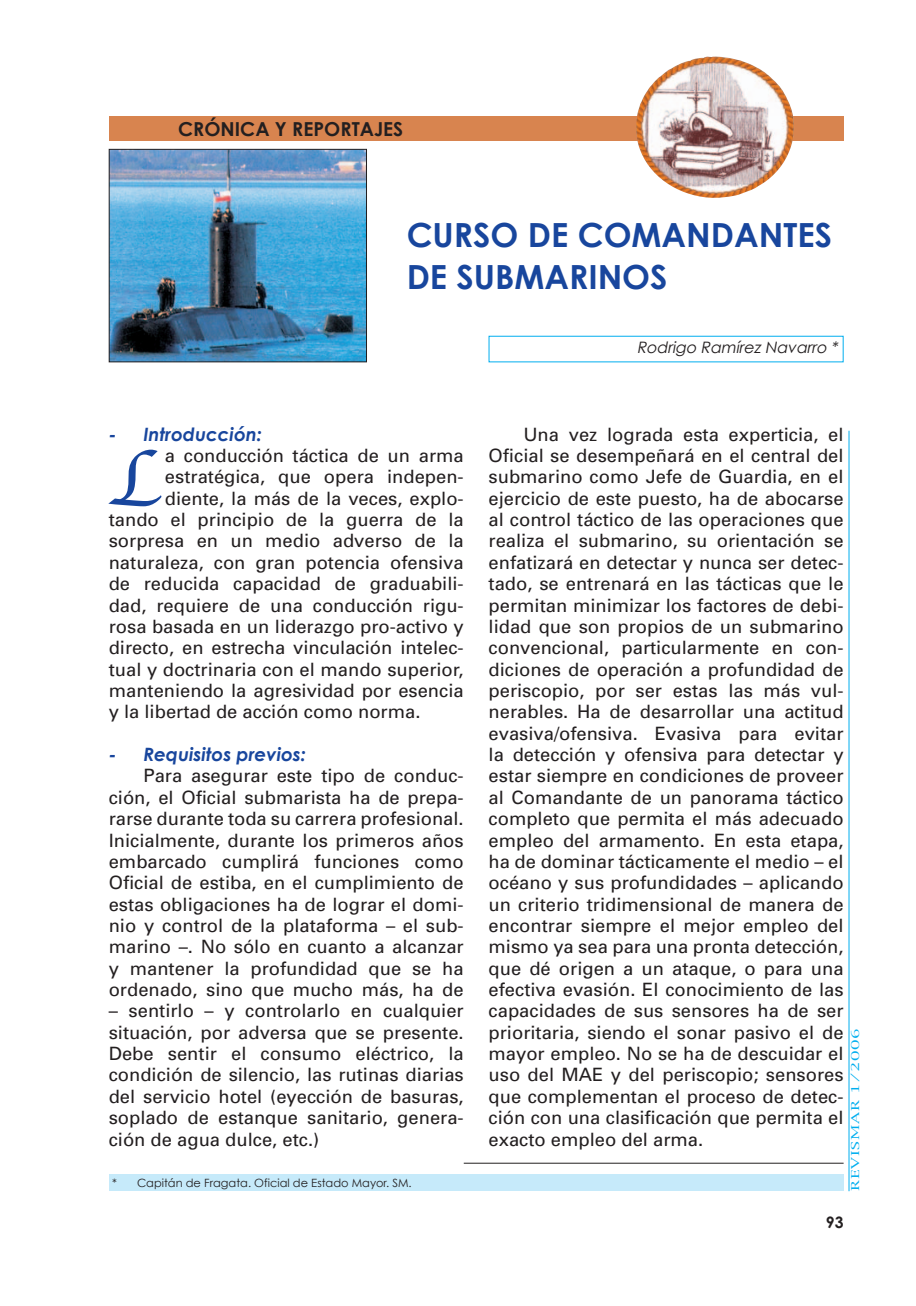
<style>
.page{position:relative;width:916px;height:1306px;background:#fff}
.page>*{position:absolute;margin:0;border:0;box-sizing:border-box;transform-origin:0 0}
.t1{font:81.38px "Apple Chancery";color:#18469d}
.t2{font:700 33.25px/42px "Century Gothic";color:#18469d}
.t3{font:700 19.25px "Century Gothic";color:#231f20}
.t4{font:18.38px/21.3px "Univers";color:#231f20;text-align:justify}
.t5{font:italic 700 18.38px "Century Gothic";color:#18469d}
.t6{font:italic 15.75px "Century Gothic";color:#231f20}
.t7{font:700 15.75px "Century Gothic";color:#231f20}
.t8{font:11.38px "Century Gothic";color:#231f20}
.t9{font:10.5px "New York";letter-spacing:.05em;color:#00aeef;scale:1.5 1}
</style>
<div class="page">
<hr style="left:848px;top:431px;width:1px;height:760px;background:#00aeef">
<div style="left:109px;top:116px;width:734px;height:24px;background:#d8844f"></div>
<img style="left:633px;top:56px;width:162px;height:142px">
<img style="left:111px;top:151px;width:254px;height:209px">
<div style="left:109px;top:149px;width:258px;height:213px;border:1px solid #231f20"></div>
<div style="left:109px;top:1174px;width:734px;height:17px;background:#c6eafa"></div>
<hr style="left:463px;top:1162px;width:380px;height:1px;background:#231f20">
<p class="t3" style="left:178px;top:117px;width:226px">CRÓNICA Y REPORTAJES</p>
<h2 class="t2" style="left:406px;top:213px;width:426px">CURSO DE COMANDANTES<br>DE SUBMARINOS</h2>
<p class="t6" style="left:636px;top:338px;width:206px">Rodrigo Ramírez Navarro *</p>
<p class="t5" style="left:109px;top:422px;width:155px">- Introducción:</p>
<h1 class="t1" style="left:109px;top:413px;width:54px">L</h1>
<p class="t4" style="left:165px;top:445px;width:300px">a conducción táctica de un arma</p>
<p class="t4" style="left:165px;top:466px;width:300px">estratégica, que opera indepen-</p>
<p class="t4" style="left:165px;top:487px;width:300px">diente, la más de la veces, explo-</p>
<p class="t4" style="left:109px;top:509px;width:356px">tando el principio de la guerra de la</p>
<p class="t4" style="left:109px;top:530px;width:356px">sorpresa en un medio adverso de la</p>
<p class="t4" style="left:109px;top:552px;width:356px">naturaleza, con gran potencia ofensiva</p>
<p class="t4" style="left:109px;top:573px;width:356px">de reducida capacidad de graduabili-</p>
<p class="t4" style="left:109px;top:594px;width:356px">dad, requiere de una conducción rigu-</p>
<p class="t4" style="left:109px;top:616px;width:356px">rosa basada en un liderazgo pro-activo y</p>
<p class="t4" style="left:109px;top:637px;width:356px">directo, en estrecha vinculación intelec-</p>
<p class="t4" style="left:109px;top:658px;width:356px">tual y doctrinaria con el mando superior,</p>
<p class="t4" style="left:109px;top:680px;width:356px">manteniendo la agresividad por esencia</p>
<p class="t4" style="left:109px;top:701px;width:313px">y la libertad de acción como norma.</p>
<p class="t5" style="left:109px;top:742px;width:199px">- Requisitos previos:</p>
<p class="t4" style="left:109px;top:765px;width:356px;text-indent:35px">Para asegurar este tipo de conduc&shy;ción, el Oficial submarista ha de prepa&shy;rarse durante toda su carrera profesional.<br>Inicialmente, durante los primeros años embarcado cumplirá funciones como Oficial de estiba, en el cumplimiento de estas obligaciones ha de lograr el domi&shy;nio y control de la plataforma – el sub&shy;marino –. No sólo en cuanto a alcanzar y mantener la profundidad que se ha ordenado, sino que mucho más, ha de</p>
<p class="t4" style="left:109px;top:1000px;width:356px">– sentirlo – y controlarlo en cualquier situación, por adversa que se presente.<br>Debe sentir el consumo eléctrico, la condición de silencio, las rutinas diarias del servicio hotel (eyección de basuras, soplado de estanque sanitario, genera&shy;ción de agua dulce, etc.)</p>
<p class="t8" style="left:112px;top:1175px;width:301px">* Capitán de Fragata. Oficial de Estado Mayor. SM.</p>
<p class="t4" style="left:488px;top:423px;width:356px;text-indent:35px">Una vez lograda esta experticia, el Oficial se desempeñará en el central del submarino como Jefe de Guardia, en el ejercicio de este puesto, ha de abocarse al control táctico de las operaciones que realiza el submarino, su orientación se enfatizará en detectar y nunca ser detec&shy;tado, se entrenará en las tácticas que le permitan minimizar los factores de debi&shy;lidad que son propios de un submarino convencional, particularmente en con&shy;diciones de operación a profundidad de periscopio, por ser estas las más vul&shy;nerables. Ha de desarrollar una actitud evasiva/ofensiva. Evasiva para evitar la detección y ofensiva para detectar y estar siempre en condiciones de proveer al Comandante de un panorama táctico completo que permita el más adecuado empleo del armamento. En esta etapa, ha de dominar tácticamente el medio – el océano y sus profundidades – aplicando un criterio tridimensional de manera de encontrar siempre el mejor empleo del mismo ya sea para una pronta detección, que dé origen a un ataque, o para una efectiva evasión. El conocimiento de las capacidades de sus sensores ha de ser prioritaria, siendo el sonar pasivo el de mayor empleo. No se ha de descuidar el uso del MAE y del periscopio; sensores que complementan el proceso de detec&shy;ción con una clasificación que permita el exacto empleo del arma.</p>
<p class="t9" style="left:848px;top:1191px;width:110px;rotate:-90deg">REVISMAR 1/2006</p>
<p class="t7" style="left:825px;top:1212px;width:19px">93</p>
</div>
